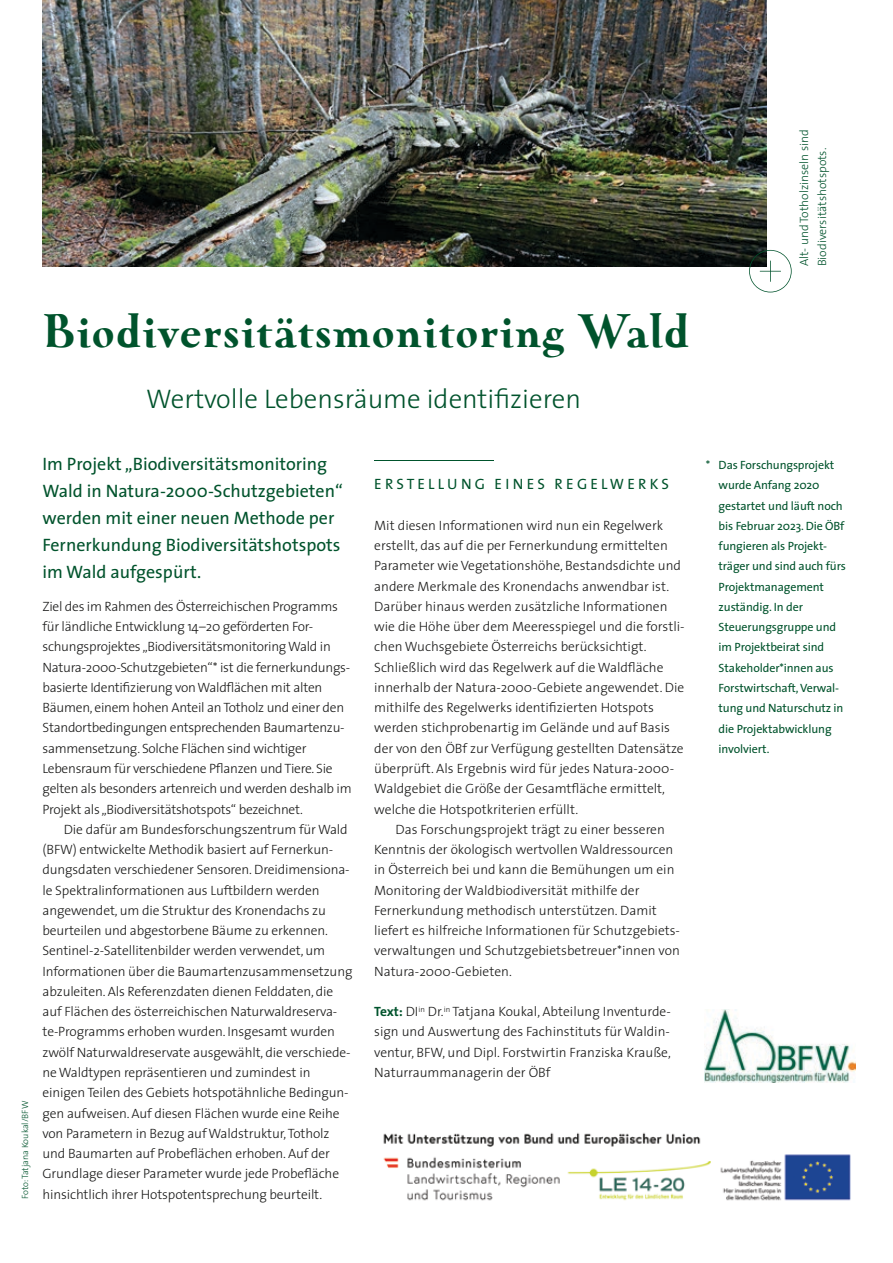
<style>
.page{position:relative;width:893px;height:1263px;background:#fff}
.page>*{position:absolute;margin:0;border:0;box-sizing:border-box;transform-origin:0 0}
.t1{font:900 45px "Oneleigh OTW03";letter-spacing:.025em;color:#00532c}
.t2{font:27px "The Sans CV Light";color:#00532c}
.t3{font:18px/27px "The Sans CV";color:#00532c}
.t4{font:15px "The Sans CV";letter-spacing:.215em;color:#00532c}
.t5{font:13.5px/20.2px "The Sans CV Light";letter-spacing:-.01em;color:#181817}
.t6{font:12px/20.2px "The Sans CV";letter-spacing:-.01em;color:#00532c}
.t7{font:12px/18px "The Sans CV Light";color:#00532c}
.t8{font:9px "The Sans CV Light";color:#00532c}
.s1{font-family:"The Sans CV Bold";color:#00532c}
</style>
<div class="page">
<hr style="left:374px;top:460px;width:119px;height:1px;background:#00532c">
<img style="left:43px;top:0;width:724px;height:266px">
<svg style="left:749px;top:250px;width:43px;height:42px"></svg>
<img style="left:383px;top:1132px;width:468px;height:69px">
<img style="left:705px;top:1010px;width:150px;height:73px">
<h1 class="t1" style="left:43px;top:303px;width:648px">Biodiversitätsmonitoring Wald</h1>
<h2 class="t2" style="left:146px;top:377px;width:436px">Wertvolle Lebensräume identifizieren</h2>
<p class="t7" style="left:795px;top:266px;width:139px;rotate:-90deg">Alt- und Totholzinseln sind<br>Biodiversitätshotspots.</p>
<p class="t8" style="left:18px;top:1199px;width:100px;rotate:-90deg">Foto: Tatjana Koukal/BFW</p>
<h3 class="t3" style="left:43px;top:450px;width:302px">Im Projekt „Biodiversitätsmonitoring Wald in Natura-2000-Schutz gebieten“ werden mit einer neuen Methode per Fernerkundung Biodiversitätshotspots im Wald aufgespürt.</h3>
<p class="t5" style="left:43px;top:596px;width:311px">Ziel des im Rahmen des Österreichischen Programms für ländliche Entwicklung 14–20 geförderten For&shy;schungsprojektes „Biodiversitätsmonitoring Wald in Natura-2000-Schutzgebieten“* ist die fernerkundungs&shy;basierte Identifizierung von Waldflächen mit alten Bäumen, einem hohen Anteil an Totholz und einer den Standortbedingungen entsprechenden Baumartenzu&shy;sammensetzung. Solche Flächen sind wichtiger Lebensraum für verschiedene Pflanzen und Tiere. Sie gelten als besonders artenreich und werden deshalb im Projekt als „Biodiversitätshotspots“ bezeichnet.</p>
<p class="t5" style="left:43px;top:819px;width:311px;text-indent:21px">Die dafür am Bundesforschungszentrum für Wald (BFW) entwickelte Methodik basiert auf Fernerkun&shy;dungsdaten verschiedener Sensoren. Dreidimensiona&shy;le Spektralinformationen aus Luftbildern werden angewendet, um die Struktur des Kronendachs zu beurteilen und abgestorbene Bäume zu erkennen.<br>Sentinel-2-Satellitenbilder werden verwendet, um Informationen über die Baumartenzusammensetzung abzuleiten. Als Referenzdaten dienen Felddaten, die auf Flächen des österreichischen Naturwaldreserva&shy;te-Programms erhoben wurden. Insgesamt wurden zwölf Naturwaldreservate ausgewählt, die verschiede&shy;ne Waldtypen repräsentieren und zumindest in einigen Teilen des Gebiets hotspotähnliche Bedingun&shy;gen aufweisen. Auf diesen Flächen wurde eine Reihe von Parametern in Bezug auf Waldstruktur, Totholz und Baumarten auf Probeflächen erhoben. Auf der Grundlage dieser Parameter wurde jede Probefläche hinsichtlich ihrer Hotspotentsprechung beurteilt.</p>
<p class="t4" style="left:374px;top:472px;width:296px">ERSTELLUNG EINES REGELWERKS</p>
<p class="t5" style="left:374px;top:515px;width:312px">Mit diesen Informationen wird nun ein Regelwerk erstellt, das auf die per Fernerkundung ermittelten Parameter wie Vegetationshöhe, Bestandsdichte und andere Merkmale des Kronendachs anwendbar ist.<br>Darüber hinaus werden zusätzliche Informationen wie die Höhe über dem Meeresspiegel und die forstli&shy;chen Wuchsgebiete Österreichs berücksichtigt.<br>Schließlich wird das Regelwerk auf die Waldfläche innerhalb der Natura-2000-Gebiete angewendet. Die mithilfe des Regelwerks identifizierten Hotspots werden stichprobenartig im Gelände und auf Basis der von den ÖBf zur Verfügung gestellten Datensätze überprüft. Als Ergebnis wird für jedes Natura-2000- Waldgebiet die Größe der Gesamtfläche ermittelt, welche die Hotspotkriterien erfüllt.</p>
<p class="t5" style="left:374px;top:819px;width:307px;text-indent:21px">Das Forschungsprojekt trägt zu einer besseren Kenntnis der ökologisch wertvollen Waldressourcen in Österreich bei und kann die Bemühungen um ein Monitoring der Waldbiodiversität mithilfe der Fernerkundung methodisch unterstützen. Damit liefert es hilfreiche Informationen für Schutzgebiets&shy;verwaltungen und Schutzgebietsbetreuer*innen von Natura-2000- Gebieten.</p>
<p class="t5" style="left:374px;top:1001px;width:298px;text-align:justify"><span class="s1">Text:</span> DI<sup>in</sup> Dr.<sup>in</sup> Tatjana Koukal, Abteilung Inventurde&shy;sign und Auswertung des Fachinstituts für Waldin&shy;ventur, BFW, und Dipl. Forstwirtin Franziska Krauße, Naturraummanagerin der ÖBf</p>
<p class="t6" style="left:719px;top:454px;width:129px;text-indent:-13px">* Das Forschungsprojekt wurde Anfang 2020 gestartet und läuft noch bis Februar 2023. Die ÖBf fungieren als Projekt&shy;träger und sind auch fürs<br>Projektmanagement zuständig. In der<br>Steuerungsgruppe und im Projektbeirat sind<br>Stakeholder*innen aus<br>Forstwirtschaft, Verwal&shy;tung und Naturschutz in die Projektabwicklung involviert.</p>
</div>
